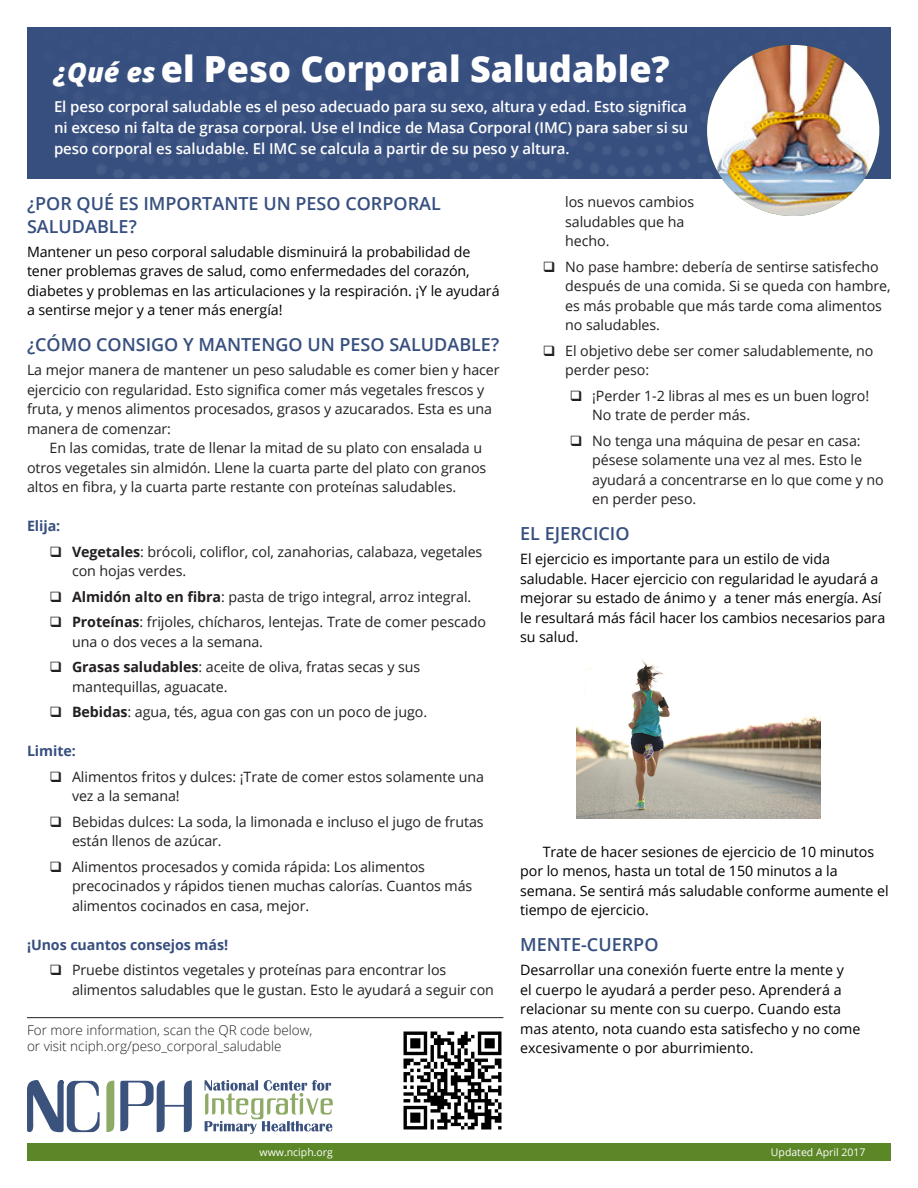
<style>
.page{position:relative;width:918px;height:1188px;background:#fff}
.page>*{position:absolute;margin:0;border:0;box-sizing:border-box;transform-origin:0 0}
.MainHeader{font:800 36px "Open Sans";color:#fff}
.t1{font:600 18px/22.5px "Open Sans";color:#374f7f}
.intro_text{font:600 15px/21px "Open Sans";letter-spacing:-.005em;color:#fff;text-align:justify}
.Second_Paragraph{font:14.25px/19.5px "Open Sans";letter-spacing:-.005em;color:#231f20}
.Second_Paragraph-2{font:14.25px/19.5px "Open Sans";letter-spacing:-.005em;color:#000}
.subCat{font:700 14.25px "Open Sans";letter-spacing:-.005em;color:#374f7f}
.t2{font:300 13.5px/16.2px "Open Sans";color:#231f20}
.t3{font:10.5px "Open Sans";color:#fff}
.s1{font-style:italic;font-size:27px}
.s2{font-weight:700}
</style>
<div class="page">
<svg style="left:27px;top:1080px;width:73px;height:52px"></svg>
<svg style="left:205px;top:1080px;width:128px;height:54px"></svg>
<svg style="left:106px;top:1081px;width:8px;height:51px"></svg>
<svg style="left:120px;top:1080px;width:72px;height:52px"></svg>
<div style="left:27px;top:1143px;width:864px;height:18px;background:#5c8727"></div>
<img style="left:27px;top:27px;width:864px;height:151px">
<img style="left:403px;top:1031px;width:99px;height:99px">
<hr style="left:27px;top:1017px;width:476px;height:1px;background:#231f20">
<img style="left:707px;top:45px;width:172px;height:171px">
<img style="left:577px;top:660px;width:243px;height:159px">
<p class="MainHeader" style="left:54px;top:42px;width:617px"><span class="s1">¿Qué es</span> el Peso Corporal Saludable?</p>
<p class="intro_text" style="left:54px;top:96px;width:636px">El peso corporal saludable es el peso adecuado para su sexo, altura y edad. Esto significa ni exceso ni falta de grasa corporal. Use el Indice de Masa Corporal (IMC) para saber si su peso corporal es saludable. El IMC se calcula a partir de su peso y altura.</p>
<p class="t1" style="left:27px;top:192px;width:415px">¿POR QUÉ ES IMPORTANTE UN PESO CORPORAL<br>SALUDABLE?</p>
<p class="Second_Paragraph-2" style="left:27px;top:241px;width:474px">Mantener un peso corporal saludable disminuirá la probabilidad de tener problemas graves de salud, como enfermedades del corazón, diabetes y problemas en las articulaciones y la respiración. ¡Y le ayudará a sentirse mejor y a tener más energía!</p>
<p class="t1" style="left:27px;top:333px;width:474px">¿CÓMO CONSIGO Y MANTENGO UN PESO SALUDABLE?</p>
<p class="Second_Paragraph" style="left:27px;top:360px;width:474px">La mejor manera de mantener un peso saludable es comer bien y hacer ejercicio con regularidad. Esto significa comer más vegetales frescos y fruta, y menos alimentos procesados, grasos y azucarados. Esta es una manera de comenzar:</p>
<p class="Second_Paragraph" style="left:27px;top:438px;width:461px;text-indent:22px">En las comidas, trate de llenar la mitad de su plato con ensalada u otros vegetales sin almidón. Llene la cuarta parte del plato con granos altos en fibra, y la cuarta parte restante con proteínas saludables.</p>
<p class="subCat" style="left:27px;top:516px;width:35px">Elija:</p>
<p class="Second_Paragraph" style="left:72px;top:541px;width:412px"><span class="s2">Vegetales</span>: brócoli, coliflor, col, zanahorias, calabaza, vegetales con hojas verdes.</p>
<p class="Second_Paragraph" style="left:72px;top:586px;width:401px"><span class="s2">Almidón alto en fibra</span>: pasta de trigo integral, arroz integral.</p>
<p class="Second_Paragraph" style="left:72px;top:612px;width:416px"><span class="s2">Proteínas</span>: frijoles, chícharos, lentejas. Trate de comer pescado una o dos veces a la semana.</p>
<p class="Second_Paragraph" style="left:72px;top:657px;width:350px"><span class="s2">Grasas saludables</span>: aceite de oliva, fratas secas y sus mantequillas, aguacate.</p>
<p class="Second_Paragraph" style="left:72px;top:702px;width:357px"><span class="s2">Bebidas</span>: agua, tés, agua con gas con un poco de jugo.</p>
<p class="subCat" style="left:27px;top:741px;width:50px">Limite:</p>
<p class="Second_Paragraph" style="left:72px;top:766px;width:414px">Alimentos fritos y dulces: ¡Trate de comer estos solamente una vez a la semana!</p>
<p class="Second_Paragraph" style="left:72px;top:811px;width:413px">Bebidas dulces: La soda, la limonada e incluso el jugo de frutas están llenos de azúcar.</p>
<p class="Second_Paragraph" style="left:72px;top:856px;width:402px">Alimentos procesados y comida rápida: Los alimentos precocinados y rápidos tienen muchas calorías. Cuantos más alimentos cocinados en casa, mejor.</p>
<p class="subCat" style="left:27px;top:935px;width:203px">¡Unos cuantos consejos más!</p>
<p class="Second_Paragraph" style="left:72px;top:960px;width:423px">Pruebe distintos vegetales y proteínas para encontrar los alimentos saludables que le gustan. Esto le ayudará a seguir con</p>
<p class="t2" style="left:27px;top:1021px;width:287px">For more information, scan the QR code below, or visit nciph.org/peso_corporal_saludable</p>
<p class="Second_Paragraph" style="left:565px;top:192px;width:130px">los nuevos cambios saludables que ha hecho.</p>
<p class="Second_Paragraph" style="left:565px;top:257px;width:327px">No pase hambre: debería de sentirse satisfecho después de una comida. Si se queda con hambre, es más probable que más tarde coma alimentos no saludables.</p>
<p class="Second_Paragraph" style="left:565px;top:341px;width:310px">El objetivo debe ser comer saludablemente, no perder peso:</p>
<p class="Second_Paragraph" style="left:592px;top:386px;width:279px">¡Perder 1-2 libras al mes es un buen logro!<br>No trate de perder más.</p>
<p class="Second_Paragraph" style="left:592px;top:431px;width:293px">No tenga una máquina de pesar en casa: pésese solamente una vez al mes. Esto le ayudará a concentrarse en lo que come y no en perder peso.</p>
<p class="t1" style="left:520px;top:522px;width:111px">EL EJERCICIO</p>
<p class="Second_Paragraph-2" style="left:520px;top:549px;width:367px">El ejercicio es importante para un estilo de vida saludable. Hacer ejercicio con regularidad le ayudará a mejorar su estado de ánimo y a tener más energía. Así le resultará más fácil hacer los cambios necesarios para su salud.</p>
<p class="Second_Paragraph-2" style="left:520px;top:842px;width:370px;text-indent:22px">Trate de hacer sesiones de ejercicio de 10 minutos por lo menos, hasta un total de 150 minutos a la semana. Se sentirá más saludable conforme aumente el tiempo de ejercicio.</p>
<p class="t1" style="left:520px;top:933px;width:140px">MENTE-CUERPO</p>
<p class="Second_Paragraph-2" style="left:520px;top:960px;width:342px">Desarrollar una conexión fuerte entre la mente y<br>el cuerpo le ayudará a perder peso. Aprenderá a relacionar su mente con su cuerpo. Cuando esta mas atento, nota cuando esta satisfecho y no come excesivamente o por aburrimiento.</p>
<p class="t3" style="left:260px;top:1145px;width:75px">www.nciph.org</p>
<p class="t3" style="left:771px;top:1145px;width:96px">Updated April 2017</p>
</div>
